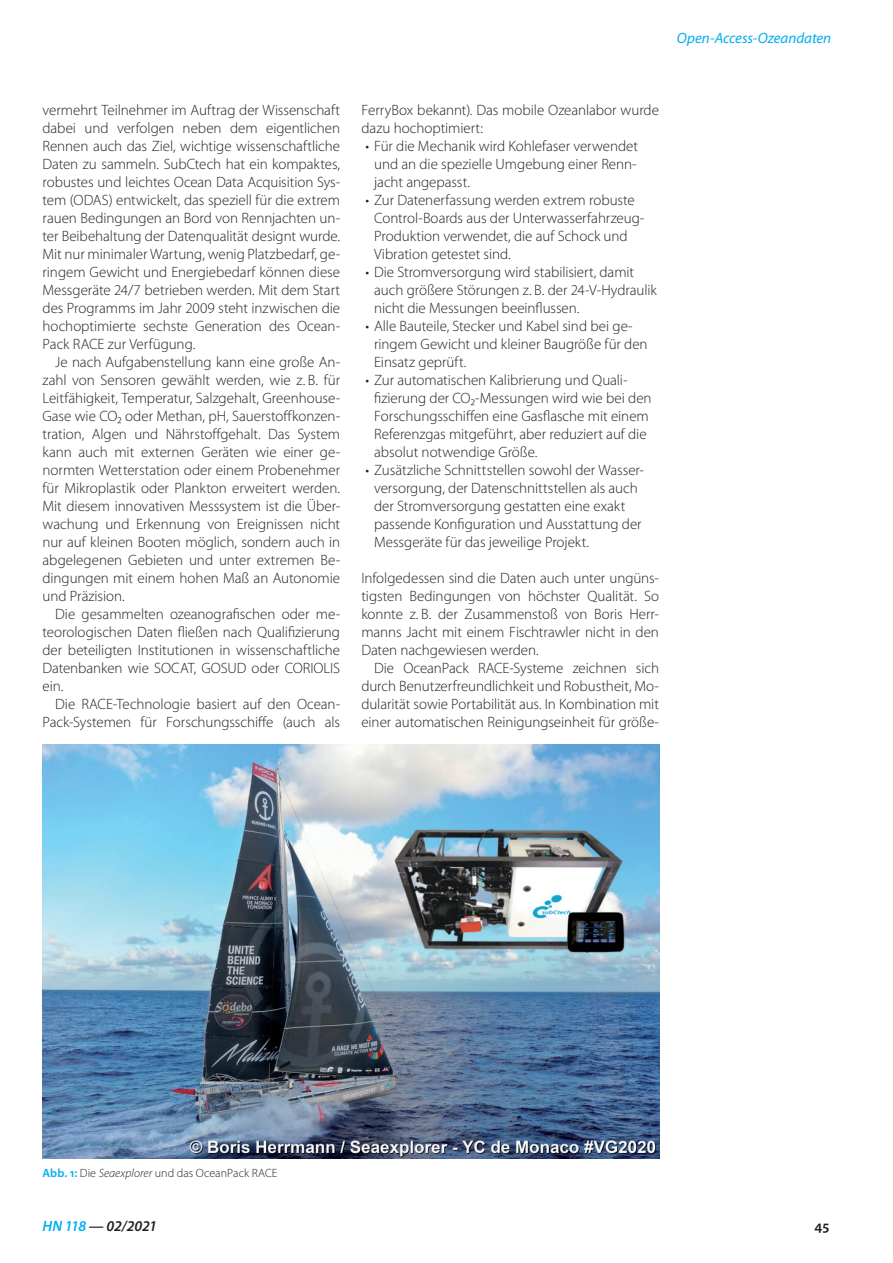
<style>
.page{position:relative;width:893px;height:1263px;background:#fff}
.page>*{position:absolute;margin:0;border:0;box-sizing:border-box;transform-origin:0 0}
.t1{font:300 15px/18px "Myriad Pro";letter-spacing:-.005em;color:#231f20;text-align:justify}
.t2{font:italic 15px "Myriad Pro";letter-spacing:-.005em;color:#00aeef}
.t3{font:italic 600 15px "Myriad Pro";letter-spacing:-.02em;color:#231f20}
.t4{font:600 15px "Myriad Pro";color:#231f20}
.t5{font:300 12px "Myriad Pro";color:#231f20}
.s1{font-weight:600;color:#00aeef}
.s2{font-style:italic}
.s3{color:#00aeef}
</style>
<div class="page">
<img style="left:43px;top:745px;width:616px;height:414px">
<p class="t2" style="left:677px;top:28px;width:156px">Open-Access-Ozeandaten</p>
<p class="t1" style="left:43px;top:100px;width:299px">vermehrt Teilnehmer im Auftrag der Wissenschaft dabei und verfolgen neben dem eigentlichen Rennen auch das Ziel, wichtige wissenschaftliche Daten zu sammeln. SubCtech hat ein kompaktes, robustes und leichtes Ocean Data Acquisition Sys&shy;tem (ODAS) entwickelt, das speziell für die extrem rauen Bedingungen an Bord von Rennjachten un&shy;ter Beibehaltung der Datenqualität designt wurde.<br>Mit nur minimaler Wartung, wenig Platzbedarf, ge&shy;ringem Gewicht und Energiebedarf können diese Messgeräte 24/7 betrieben werden. Mit dem Start des Programms im Jahr 2009 steht inzwischen die hochoptimierte sechste Generation des Ocean-Pack RACE zur Verfügung.</p>
<p class="t1" style="left:43px;top:352px;width:299px;text-indent:13px">Je nach Aufgabenstellung kann eine große An&shy;zahl von Sensoren gewählt werden, wie z. B. für Leitfähigkeit, Temperatur, Salzgehalt, Greenhouse-Gase wie CO₂ oder Methan, pH, Sauerstoffkonzen&shy;tration, Algen und Nährstoffgehalt. Das System kann auch mit externen Geräten wie einer ge&shy;normten Wetterstation oder einem Probenehmer für Mikroplastik oder Plankton erweitert werden.<br>Mit diesem innovativen Messsystem ist die Über&shy;wachung und Erkennung von Ereignissen nicht nur auf kleinen Booten möglich, sondern auch in abgelegenen Gebieten und unter extremen Be&shy;dingungen mit einem hohen Maß an Autonomie und Präzision.</p>
<p class="t1" style="left:42px;top:604px;width:299px;text-indent:13px">Die gesammelten ozeanografischen oder me&shy;teorologischen Daten fließen nach Qualifizierung der beteiligten Institutionen in wissenschaftliche Datenbanken wie SOCAT, GOSUD oder CORIOLIS ein.</p>
<p class="t1" style="left:42px;top:694px;width:299px;text-align:right">Die RACE-Technologie basiert auf den Ocean-<br>Pack-Systemen für Forschungsschiffe (auch als</p>
<p class="t1" style="left:361px;top:100px;width:299px">FerryBox bekannt). Das mobile Ozeanlabor wurde dazu hochoptimiert:</p>
<p class="t1" style="left:374px;top:136px;width:265px;text-indent:-9px">• Für die Mechanik wird Kohlefaser verwendet und an die spezielle Umgebung einer Renn&shy;jacht angepasst.</p>
<p class="t1" style="left:374px;top:190px;width:272px;text-align:left;text-indent:-9px">• Zur Datenerfassung werden extrem robuste Control-Boards aus der Unterwasserfahrzeug-Produktion verwendet, die auf Schock und Vibration getestet sind.</p>
<p class="t1" style="left:374px;top:262px;width:284px;text-align:left;text-indent:-9px">• Die Stromversorgung wird stabilisiert, damit auch größere Störungen z. B. der 24-V-Hydraulik nicht die Messungen beeinflussen.</p>
<p class="t1" style="left:374px;top:316px;width:275px;text-align:left;text-indent:-9px">• Alle Bauteile, Stecker und Kabel sind bei ge&shy;ringem Gewicht und kleiner Baugröße für den<br>Einsatz geprüft.</p>
<p class="t1" style="left:374px;top:370px;width:279px;text-align:left;text-indent:-9px">• Zur automatischen Kalibrierung und Quali&shy;fizierung der CO₂-Messungen wird wie bei den Forschungsschiffen eine Gasflasche mit einem Referenzgas mitgeführt, aber reduziert auf die absolut notwendige Größe.</p>
<p class="t1" style="left:374px;top:460px;width:271px;text-align:left;text-indent:-9px">• Zusätzliche Schnittstellen sowohl der Wasser&shy;versorgung, der Datenschnittstellen als auch der Stromversorgung gestatten eine exakt passende Konfiguration und Ausstattung der Messgeräte für das jeweilige Projekt.</p>
<p class="t1" style="left:361px;top:568px;width:299px">Infolgedessen sind die Daten auch unter ungüns&shy;tigsten Bedingungen von höchster Qualität. So konnte z. B. der Zusammenstoß von Boris Herr&shy;manns Jacht mit einem Fischtrawler nicht in den Daten nachgewiesen werden.</p>
<p class="t1" style="left:361px;top:658px;width:299px;text-indent:13px">Die OceanPack RACE-Systeme zeichnen sich durch Benutzerfreundlichkeit und Robustheit, Mo&shy;dularität sowie Portabilität aus. In Kombination mit einer automatischen Reinigungseinheit für größe-</p>
<p class="t5" style="left:43px;top:1165px;width:236px"><span class="s1">Abb. 1:</span> Die <span class="s2">Seaexplorer</span> und das OceanPack RACE</p>
<p class="t3" style="left:43px;top:1216px;width:116px"><span class="s3">HN 118</span> — 02/2021</p>
<p class="t4" style="left:815px;top:1216px;width:16px">45</p>
</div>
